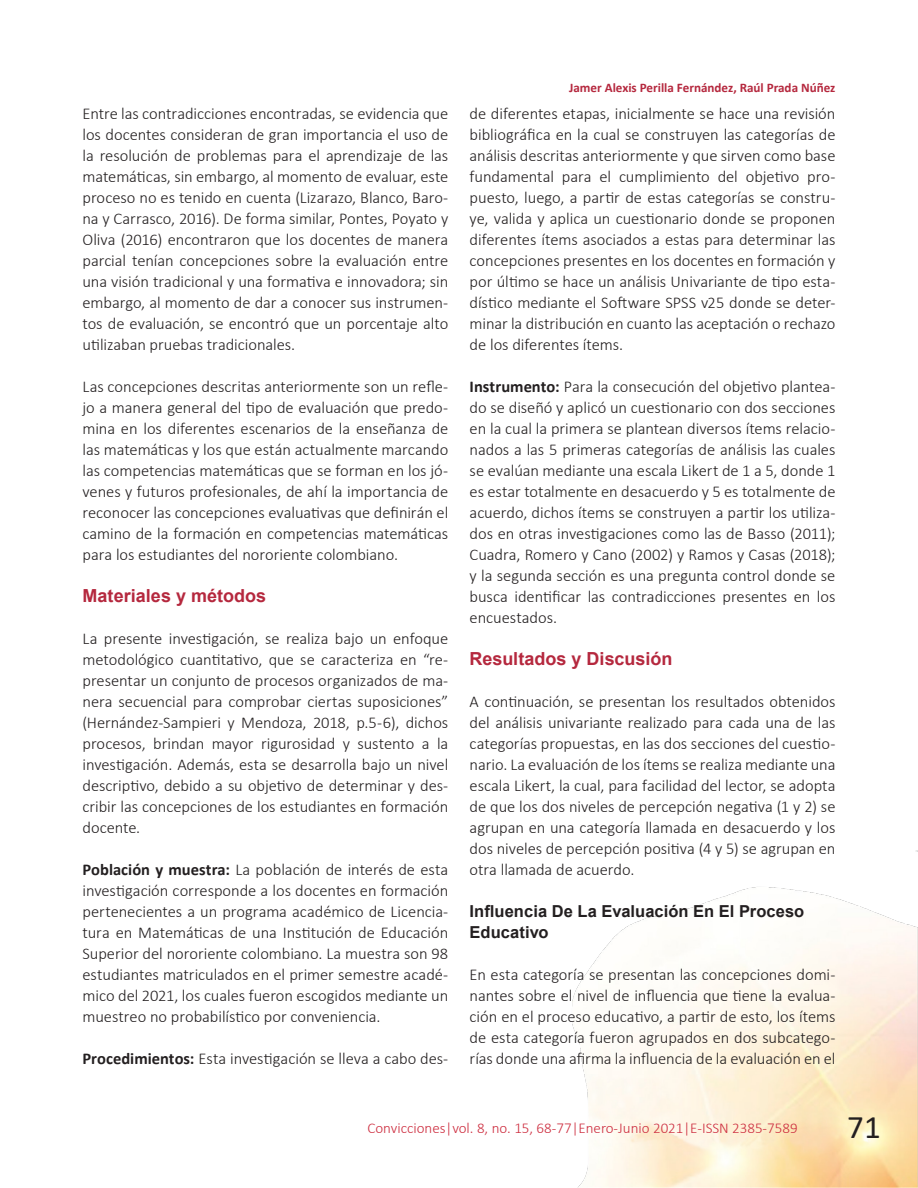
<style>
.page{position:relative;width:918px;height:1188px;background:#fff}
.page>*{position:absolute;margin:0;border:0;box-sizing:border-box;transform-origin:0 0}
.t1{font:33px "Calibri";color:#231f20}
.sub{font:700 18px "Arial";color:#b5283e}
.t2{font:300 16.5px/21px "Calibri";letter-spacing:-.005em;color:#231f20;text-align:justify}
.Sub2{font:700 16.5px/21px "Arial";letter-spacing:.005em;color:#231f20}
.t3{font:300 15px "Calibri";color:#cd2d3f}
.t4{font:700 13.05px "Calibri";color:#b5283e}
.s1{font-weight:700}
</style>
<div class="page">
<img style="left:572px;top:850px;width:346px;height:338px">
<p class="t2" style="left:82px;top:103px;width:367px">Entre las contradicciones encontradas, se evidencia que los docentes consideran de gran importancia el uso de la resolución de problemas para el aprendizaje de las matemáticas, sin embargo, al momento de evaluar, este proceso no es tenido en cuenta (Lizarazo, Blanco, Baro&shy;na y Carrasco, 2016). De forma similar, Pontes, Poyato y Oliva (2016) encontraron que los docentes de manera parcial tenían concepciones sobre la evaluación entre una visión tradicional y una formativa e innovadora; sin embargo, al momento de dar a conocer sus instrumen&shy;tos de evaluación, se encontró que un porcentaje alto utilizaban pruebas tradicionales.</p>
<p class="t2" style="left:82px;top:376px;width:367px">Las concepciones descritas anteriormente son un refle&shy;jo a manera general del tipo de evaluación que predo&shy;mina en los diferentes escenarios de la enseñanza de las matemáticas y los que están actualmente marcando las competencias matemáticas que se forman en los jó&shy;venes y futuros profesionales, de ahí la importancia de reconocer las concepciones evaluativas que definirán el camino de la formación en competencias matemáticas para los estudiantes del nororiente colombiano.</p>
<p class="sub" style="left:82px;top:583px;width:185px">Materiales y métodos</p>
<p class="t2" style="left:82px;top:628px;width:367px">La presente investigación, se realiza bajo un enfoque metodológico cuantitativo, que se caracteriza en “re&shy;presentar un conjunto de procesos organizados de ma&shy;nera secuencial para comprobar ciertas suposiciones” (Hernández-Sampieri y Mendoza, 2018, p.5-6), dichos procesos, brindan mayor rigurosidad y sustento a la investigación. Además, esta se desarrolla bajo un nivel descriptivo, debido a su objetivo de determinar y des&shy;cribir las concepciones de los estudiantes en formación docente.</p>
<p class="t2" style="left:82px;top:859px;width:367px"><span class="s1">Población y muestra:</span> La población de interés de esta investigación corresponde a los docentes en formación pertenecientes a un programa académico de Licencia&shy;tura en Matemáticas de una Institución de Educación Superior del nororiente colombiano. La muestra son 98 estudiantes matriculados en el primer semestre acadé&shy;mico del 2021, los cuales fueron escogidos mediante un muestreo no probabilístico por conveniencia.</p>
<p class="t2" style="left:82px;top:1048px;width:367px"><span class="s1">Procedimientos:</span> Esta investigación se lleva a cabo des-</p>
<p class="t4" style="left:569px;top:78px;width:268px">Jamer Alexis Perilla Fernández, Raúl Prada Núñez</p>
<p class="t2" style="left:470px;top:103px;width:367px">de diferentes etapas, inicialmente se hace una revisión bibliográfica en la cual se construyen las categorías de análisis descritas anteriormente y que sirven como base fundamental para el cumplimiento del objetivo pro&shy;puesto, luego, a partir de estas categorías se constru&shy;ye, valida y aplica un cuestionario donde se proponen diferentes ítems asociados a estas para determinar las concepciones presentes en los docentes en formación y por último se hace un análisis Univariante de tipo esta&shy;dístico mediante el Software SPSS v25 donde se deter&shy;minar la distribución en cuanto las aceptación o rechazo de los diferentes ítems.</p>
<p class="t2" style="left:470px;top:376px;width:367px"><span class="s1">Instrumento:</span> Para la consecución del objetivo plantea&shy;do se diseñó y aplicó un cuestionario con dos secciones en la cual la primera se plantean diversos ítems relacio&shy;nados a las 5 primeras categorías de análisis las cuales se evalúan mediante una escala Likert de 1 a 5, donde 1 es estar totalmente en desacuerdo y 5 es totalmente de acuerdo, dichos ítems se construyen a partir los utiliza&shy;dos en otras investigaciones como las de Basso (2011); Cuadra, Romero y Cano (2002) y Ramos y Casas (2018); y la segunda sección es una pregunta control donde se busca identificar las contradicciones presentes en los encuestados.</p>
<p class="sub" style="left:470px;top:646px;width:204px">Resultados y Discusión</p>
<p class="t2" style="left:470px;top:691px;width:367px">A continuación, se presentan los resultados obtenidos del análisis univariante realizado para cada una de las categorías propuestas, en las dos secciones del cuestio&shy;nario. La evaluación de los ítems se realiza mediante una escala Likert, la cual, para facilidad del lector, se adopta de que los dos niveles de percepción negativa (1 y 2) se agrupan en una categoría llamada en desacuerdo y los dos niveles de percepción positiva (4 y 5) se agrupan en otra llamada de acuerdo.</p>
<p class="Sub2" style="left:470px;top:901px;width:336px">Influencia De La Evaluación En El Proceso<br>Educativo</p>
<p class="t2" style="left:470px;top:964px;width:367px">En esta categoría se presentan las concepciones domi&shy;nantes sobre el nivel de influencia que tiene la evalua&shy;ción en el proceso educativo, a partir de esto, los ítems de esta categoría fueron agrupados en dos subcatego&shy;rías donde una afirma la influencia de la evaluación en el</p>
<p class="t3" style="left:367px;top:1119px;width:432px">Convicciones|vol. 8, no. 15, 68-77|Enero-Junio 2021|E-ISSN 2385-7589</p>
<h1 class="t1" style="left:847px;top:1104px;width:35px">71</h1>
</div>
